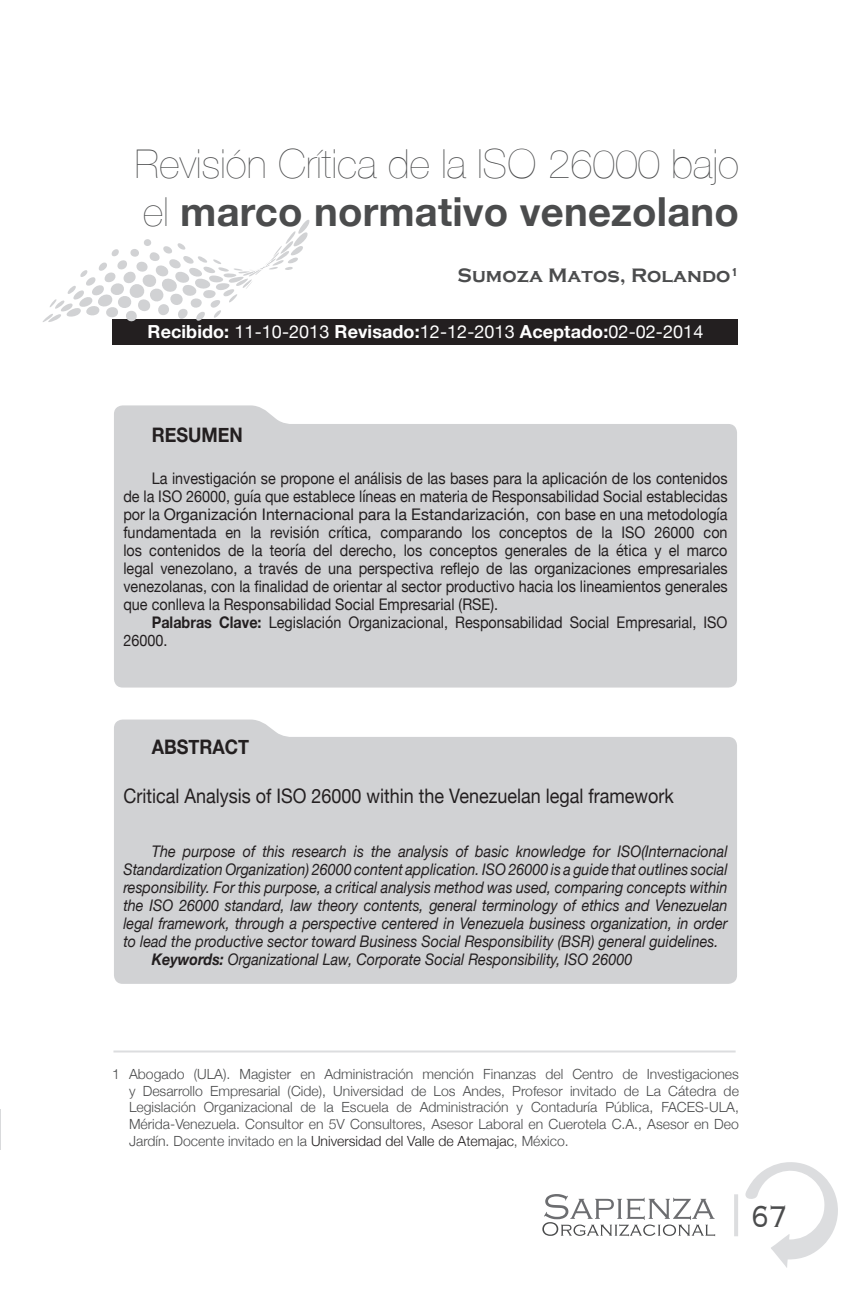
<style>
.page{position:relative;width:851px;height:1293px;background:#fff}
.page>*{position:absolute;margin:0;border:0;box-sizing:border-box;transform-origin:0 0}
.t1{font:200 40px/48px "Helvetica Neue";letter-spacing:.005em;color:#4b4c4d}
.t2{font:300 40px "Copperplate";color:#4b4c4d;scale:.75 1}
.t3{font:20px "Helvetica Neue";color:#231f20;scale:.9 1}
.t4{font:700 20px "Copperplate Gothic";letter-spacing:.005em;color:#4b4c4d}
.t5{font:700 20px "Helvetica Neue";color:#231f20;scale:.9 1}
.t6{font:18px "Helvetica Neue";letter-spacing:.005em;color:#fff}
.t7{font:16px/18px "Helvetica Neue";color:#231f20;text-align:justify;scale:.9 1}
.t8{font:italic 16px "Helvetica Neue";color:#231f20;scale:.9 1}
.t9{font:300 14px/16.8px "Helvetica Neue";color:#4b4c4d;text-align:justify}
.s1{font-weight:700}
.s2{color:#231f20}
</style>
<div class="page">
<svg style="left:542px;top:1194px;width:173px;height:42px"></svg>
<hr style="left:734px;top:1194px;width:4px;height:42px;background:#dcdddf">
<svg style="left:745px;top:1162px;width:92px;height:105px"></svg>
<div style="left:114px;top:405px;width:623px;height:282px;background:#d1d2d4"></div>
<div style="left:114px;top:719px;width:623px;height:265px;background:#d1d2d4"></div>
<div style="left:112px;top:319px;width:625px;height:26px;background:#231f20"></div>
<hr style="left:0;top:1109px;width:1px;height:41px;background:#d9dadc">
<svg style="left:42px;top:220px;width:268px;height:102px"></svg>
<hr style="left:113px;top:1050px;width:622px;height:2px;background:#dcdddf">
<h1 class="t1" style="left:135px;top:139px;width:605px">Revisión Crítica de la ISO 26000 bajo el <span class="s1">marco normativo venezolano</span></h1>
<p class="t4" style="left:457px;top:265px;width:283px">Sumoza Matos, Rolando<sup>1</sup></p>
<p class="t6" style="left:147px;top:319px;width:557px"><span class="s1">Recibido:</span> 11-10-2013 <span class="s1">Revisado:</span>12-12-2013 <span class="s1">Aceptado:</span>02-02-2014</p>
<p class="t5" style="left:152px;top:419px;width:103px">RESUMEN</p>
<p class="t7" style="left:123px;top:470px;width:672px;text-indent:28px">La investigación se propone el análisis de las bases para la aplicación de los contenidos de la ISO 26000, guía que establece líneas en materia de Responsabilidad Social establecidas por la Organización Internacional para la Estandarización, con base en una metodología fundamentada en la revisión crítica, comparando los conceptos de la ISO 26000 con los contenidos de la teoría del derecho, los conceptos generales de la ética y el marco legal venezolano, a través de una perspectiva reflejo de las organizaciones empresariales venezolanas, con la finalidad de orientar al sector productivo hacia los lineamientos generales que conlleva la Responsabilidad Social Empresarial (RSE).</p>
<p class="t7" style="left:123px;top:614px;width:672px;text-indent:28px"><span class="s1">Palabras Clave:</span> Legislación Organizacional, Responsabilidad Social Empresarial, ISO<br>26000.</p>
<p class="t5" style="left:152px;top:731px;width:110px">AbSTRACT</p>
<p class="t3" style="left:123px;top:781px;width:613px">Critical Analysis of ISO 26000 within the Venezuelan legal framework</p>
<p class="t8" style="left:152px;top:839px;width:641px">The purpose of this research is the analysis of basic knowledge for ISO(Internacional</p>
<p class="t8" style="left:123px;top:857px;width:672px">Standardization Organization) 26000 content application. ISO 26000 is a guide that outlines social</p>
<p class="t8" style="left:123px;top:875px;width:672px">responsibility. For this purpose, a critical analysis method was used, comparing concepts within</p>
<p class="t8" style="left:123px;top:893px;width:672px">the ISO 26000 standard, law theory contents, general terminology of ethics and Venezuelan</p>
<p class="t8" style="left:123px;top:911px;width:672px">legal framework, through a perspective centered in Venezuela business organization, in order</p>
<p class="t8" style="left:123px;top:929px;width:662px">to lead the productive sector toward Business Social Responsibility (BSR) general guidelines.</p>
<p class="t8" style="left:152px;top:947px;width:535px"><span class="s1">Keywords:</span> Organizational Law, Corporate Social Responsibility, ISO 26000</p>
<p class="t9" style="left:129px;top:1064px;width:611px;text-indent:-17px">1 Abogado (ULA). Magister en Administración mención Finanzas del Centro de Investigaciones y Desarrollo Empresarial (Cide), Universidad de Los Andes, Profesor invitado de La Cátedra de Legislación Organizacional de la Escuela de Administración y Contaduría Pública, FACES-ULA, Mérida-Venezuela. Consultor en 5V Consultores, Asesor Laboral en Cuerotela C.A., Asesor en Deo Jardín. Docente invitado en la <span class="s2">Universidad del Valle de Atemajac</span>, México.</p>
<h1 class="t2" style="left:751px;top:1190px;width:50px">67</h1>
</div>
